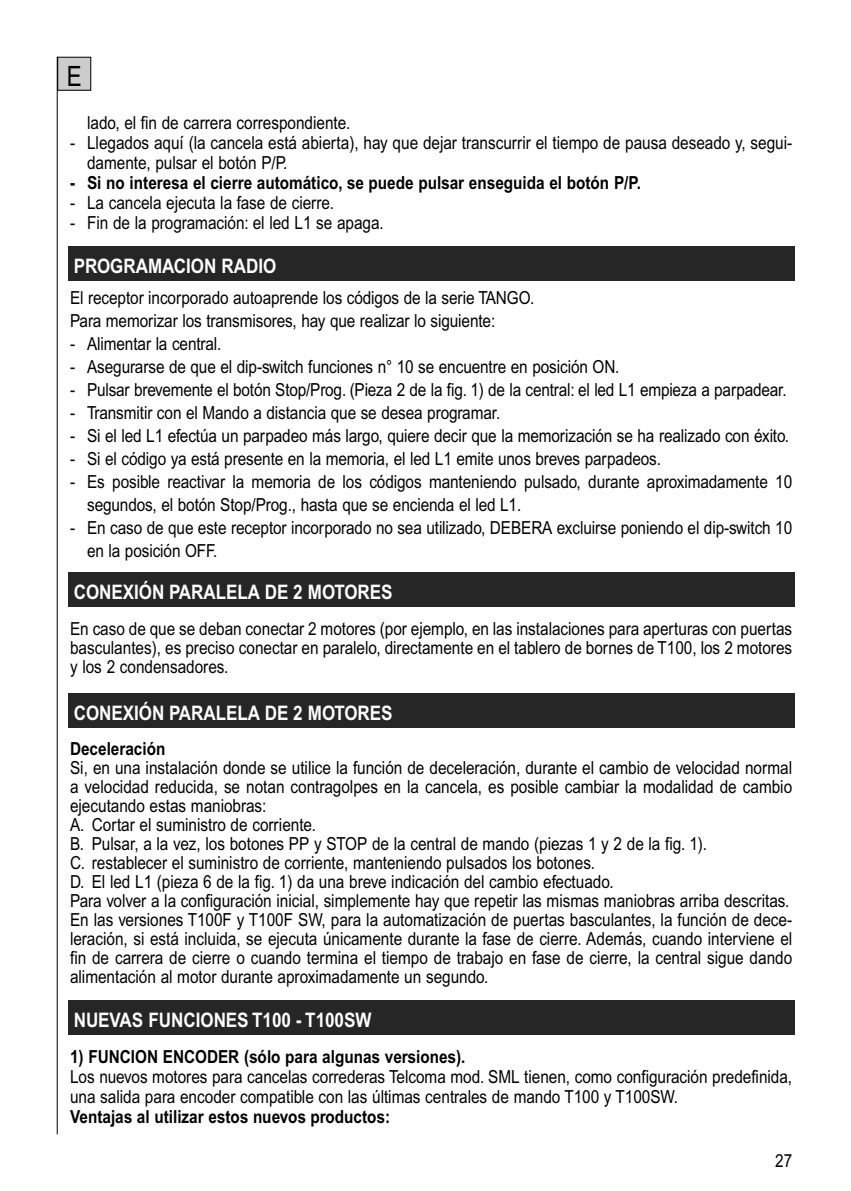
<style>
.page{position:relative;width:851px;height:1191px;background:#fff}
.page>*{position:absolute;margin:0;border:0;box-sizing:border-box;transform-origin:0 0}
.t1{font:28px "Arial";color:#000;scale:.8 1}
.t2{font:700 20px "Arial";color:#fff;scale:.85 1}
.t3{font:18px/19px "Arial";color:#000;scale:.85 1}
.t4{font:700 18px "Arial";color:#000;scale:.85 1}
</style>
<div class="page">
<div style="left:58px;top:57px;width:33px;height:33px;background:#ccc"></div>
<div style="left:57px;top:57px;width:34px;height:34px;border:1px solid #000"></div>
<hr style="left:57px;top:57px;width:1px;height:1077px;background:#000">
<div style="left:68px;top:247px;width:726px;height:34px;background:#262626"></div>
<div style="left:68px;top:572px;width:726px;height:34px;background:#262626"></div>
<div style="left:68px;top:1000px;width:726px;height:34px;background:#262626"></div>
<div style="left:68px;top:693px;width:726px;height:34px;background:#262626"></div>
<h1 class="t1" style="left:67px;top:67px;width:20px">E</h1>
<p class="t3" style="left:87px;top:115px;width:311px">lado, el fin de carrera correspondiente.</p>
<p class="t3" style="left:87px;top:135px;width:830px;line-height:20px;text-indent:-17px">- Llegados aquí (la cancela está abierta), hay que dejar transcurrir el tiempo de pausa deseado y, segui&shy;damente, pulsar el botón P/P.</p>
<p class="t4" style="left:70px;top:176px;width:673px">- Si no interesa el cierre automático, se puede pulsar enseguida el botón P/P.</p>
<p class="t3" style="left:70px;top:195px;width:312px">- La cancela ejecuta la fase de cierre.</p>
<p class="t3" style="left:70px;top:215px;width:370px">- Fin de la programación: el led L1 se apaga.</p>
<p class="t2" style="left:74px;top:259px;width:240px">PROGRAMACION RADIO</p>
<p class="t3" style="left:70px;top:288px;width:547px;line-height:23px">El receptor incorporado autoaprende los códigos de la serie TANGO.<br>Para memorizar los transmisores, hay que realizar lo siguiente:</p>
<p class="t3" style="left:70px;top:336px;width:180px">- Alimentar la central.</p>
<p class="t3" style="left:70px;top:359px;width:648px">- Asegurarse de que el dip-switch funciones n° 10 se encuentre en posición ON.</p>
<p class="t3" style="left:70px;top:382px;width:844px">- Pulsar brevemente el botón Stop/Prog. (Pieza 2 de la fig. 1) de la central: el led L1 empieza a parpadear.</p>
<p class="t3" style="left:70px;top:405px;width:507px">- Transmitir con el Mando a distancia que se desea programar.</p>
<p class="t3" style="left:70px;top:428px;width:847px">- Si el led L1 efectúa un parpadeo más largo, quiere decir que la memorización se ha realizado con éxito.</p>
<p class="t3" style="left:70px;top:451px;width:696px">- Si el código ya está presente en la memoria, el led L1 emite unos breves parpadeos.</p>
<p class="t3" style="left:87px;top:472px;width:830px;line-height:23px;text-indent:-17px">- Es posible reactivar la memoria de los códigos manteniendo pulsado, durante aproximadamente 10 segundos, el botón Stop/Prog., hasta que se encienda el led L1.</p>
<p class="t3" style="left:87px;top:518px;width:830px;line-height:23px;text-indent:-17px">- En caso de que este receptor incorporado no sea utilizado, DEBERA excluirse poniendo el dip-switch 10 en la posición OFF.</p>
<p class="t2" style="left:74px;top:585px;width:376px">CONEXIÓN PARALELA DE 2 MOTORES</p>
<p class="t3" style="left:70px;top:621px;width:851px;text-align:justify">En caso de que se deban conectar 2 motores (por ejemplo, en las instalaciones para aperturas con puertas basculantes), es preciso conectar en paralelo, directamente en el tablero de bornes de T100, los 2 motores y los 2 condensadores.</p>
<p class="t2" style="left:74px;top:705px;width:376px">CONEXIÓN PARALELA DE 2 MOTORES</p>
<p class="t4" style="left:70px;top:742px;width:114px">Deceleración</p>
<p class="t3" style="left:70px;top:760px;width:851px">Si, en una instalación donde se utilice la función de deceleración, durante el cambio de velocidad normal a velocidad reducida, se notan contragolpes en la cancela, es posible cambiar la modalidad de cambio ejecutando estas maniobras:<br>A. Cortar el suministro de corriente.<br>B. Pulsar, a la vez, los botones PP y STOP de la central de mando (piezas 1 y 2 de la fig. 1).<br>C. restablecer el suministro de corriente, manteniendo pulsados los botones.<br>D. El led L1 (pieza 6 de la fig. 1) da una breve indicación del cambio efectuado.<br>Para volver a la configuración inicial, simplemente hay que repetir las mismas maniobras arriba descritas.<br>En las versiones T100F y T100F SW, para la automatización de puertas basculantes, la función de dece&shy;leración, si está incluida, se ejecuta únicamente durante la fase de cierre. Además, cuando interviene el fin de carrera de cierre o cuando termina el tiempo de trabajo en fase de cierre, la central sigue dando alimentación al motor durante aproximadamente un segundo.</p>
<p class="t2" style="left:74px;top:1012px;width:352px">NUEVAS FUNCIONES T100 - T100SW</p>
<p class="t4" style="left:70px;top:1049px;width:466px">1) FUNCION ENCODER (sólo para algunas versiones).</p>
<p class="t3" style="left:70px;top:1068px;width:850px;line-height:20px">Los nuevos motores para cancelas correderas Telcoma mod. SML tienen, como configuración predefinida, una salida para encoder compatible con las últimas centrales de mando T100 y T100SW.</p>
<p class="t4" style="left:70px;top:1109px;width:378px">Ventajas al utilizar estos nuevos productos:</p>
<p class="t3" style="left:775px;top:1152px;width:22px">27</p>
</div>
